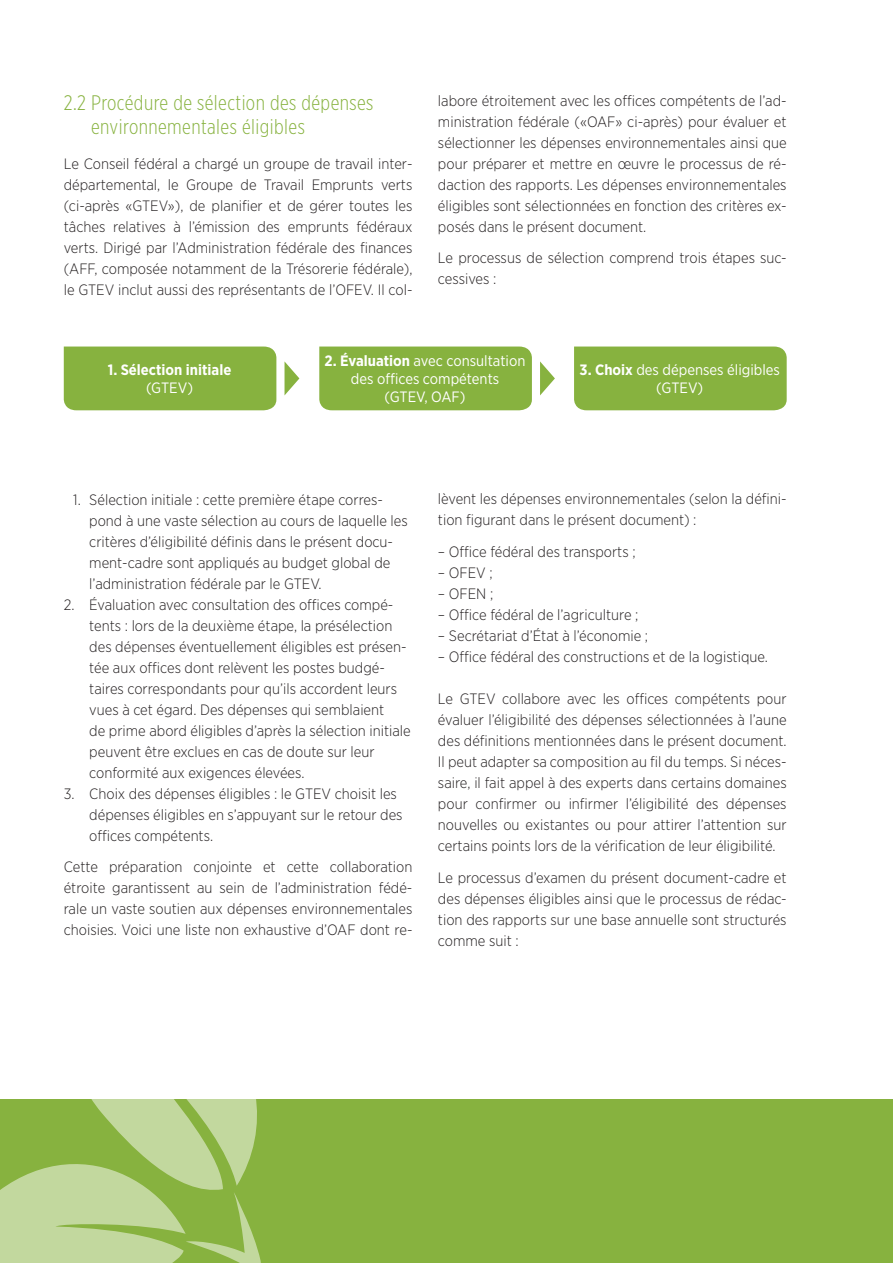
<style>
.page{position:relative;width:893px;height:1263px;background:#fff}
.page>*{position:absolute;margin:0;border:0;box-sizing:border-box;transform-origin:0 0}
.t1{font:300 21px/24px "Gotham X Narrow";letter-spacing:.02em;color:#87b23f}
.t2{font:300 15px/21px "Gotham Narrow";color:#231f20;text-align:justify}
.t3{font:15px/18px "Gotham Narrow";color:#fff;text-align:center}
.t4{font:700 15px "Gotham Narrow";color:#fff}
.s1{font-weight:700}
</style>
<div class="page">
<div style="left:0;top:1099px;width:893px;height:164px;background:#87b23f"></div>
<svg style="left:91px;top:1099px;width:166px;height:24px;fill:#c2d89e"></svg>
<svg style="left:0;top:1123px;width:261px;height:140px"></svg>
<div style="left:64px;top:347px;width:212px;height:63px;background:#87b23f"></div>
<div style="left:574px;top:347px;width:213px;height:63px;background:#87b23f"></div>
<div style="left:319px;top:347px;width:213px;height:63px;background:#87b23f"></div>
<svg style="left:285px;top:362px;width:14px;height:33px"></svg>
<svg style="left:540px;top:361px;width:15px;height:34px"></svg>
<h1 class="t1" style="left:91px;top:91px;width:284px;text-indent:-27px">2.2 Procédure de sélection des dépenses environnementales éligibles</h1>
<p class="t2" style="left:64px;top:153px;width:350px">Le Conseil fédéral a chargé un groupe de travail inter&shy;départemental, le Groupe de Travail Emprunts verts (ci-après «GTEV»), de planifier et de gérer toutes les tâches relatives à l’émission des emprunts fédéraux verts. Dirigé par l’Administration fédérale des finances (AFF, composée notamment de la Trésorerie fédérale), le GTEV inclut aussi des représentants de l’OFEV. Il col-</p>
<p class="t2" style="left:438px;top:89px;width:350px">labore étroitement avec les offices compétents de l’ad&shy;ministration fédérale («OAF» ci-après) pour évaluer et sélectionner les dépenses environnementales ainsi que pour préparer et mettre en œuvre le processus de ré&shy;daction des rapports. Les dépenses environnementales éligibles sont sélectionnées en fonction des critères ex&shy;posés dans le présent document.</p>
<p class="t2" style="left:438px;top:247px;width:350px">Le processus de sélection comprend trois étapes suc&shy;cessives :</p>
<p class="t4" style="left:108px;top:360px;width:125px">1. Sélection initiale</p>
<p class="t3" style="left:146px;top:379px;width:49px">(GTEV)</p>
<p class="t3" style="left:325px;top:352px;width:202px"><span class="s1">2. Évaluation</span> avec consultation des offices compétents<br>(GTEV, OAF)</p>
<p class="t3" style="left:580px;top:361px;width:202px"><span class="s1">3. Choix</span> des dépenses éligibles (GTEV)</p>
<p class="t2" style="left:89px;top:489px;width:320px;text-align:left;text-indent:-16px">1. Sélection initiale : cette première étape corres&shy;pond à une vaste sélection au cours de laquelle les critères d’éligibilité définis dans le présent docu&shy;ment-cadre sont appliqués au budget global de l’administration fédérale par le GTEV.</p>
<p class="t2" style="left:89px;top:594px;width:323px;text-align:left;text-indent:-26px">2. Évaluation avec consultation des offices compé&shy;tents : lors de la deuxième étape, la présélection des dépenses éventuellement éligibles est présen&shy;tée aux offices dont relèvent les postes budgé&shy;taires correspondants pour qu’ils accordent leurs vues à cet égard. Des dépenses qui semblaient<br>de prime abord éligibles d’après la sélection initiale peuvent être exclues en cas de doute sur leur conformité aux exigences élevées.</p>
<p class="t2" style="left:89px;top:783px;width:315px;text-align:left;text-indent:-26px">3. Choix des dépenses éligibles : le GTEV choisit les dépenses éligibles en s’appuyant sur le retour des offices compétents.</p>
<p class="t2" style="left:64px;top:856px;width:350px">Cette préparation conjointe et cette collaboration étroite garantissent au sein de l’administration fédé&shy;rale un vaste soutien aux dépenses environnementales choisies. Voici une liste non exhaustive d’OAF dont re-</p>
<p class="t2" style="left:438px;top:488px;width:350px">lèvent les dépenses environnementales (selon la défini&shy;tion figurant dans le présent document) :</p>
<p class="t2" style="left:438px;top:541px;width:199px">– Office fédéral des transports ;</p>
<p class="t2" style="left:438px;top:562px;width:56px">– OFEV ;</p>
<p class="t2" style="left:438px;top:583px;width:57px">– OFEN ;</p>
<p class="t2" style="left:438px;top:604px;width:202px">– Office fédéral de l’agriculture ;</p>
<p class="t2" style="left:438px;top:625px;width:212px">– Secrétariat d’État à l’économie ;</p>
<p class="t2" style="left:438px;top:646px;width:331px">– Office fédéral des constructions et de la logistique.</p>
<p class="t2" style="left:438px;top:688px;width:350px">Le GTEV collabore avec les offices compétents pour évaluer l’éligibilité des dépenses sélectionnées à l’aune des définitions mentionnées dans le présent document.<br>Il peut adapter sa composition au fil du temps. Si néces&shy;saire, il fait appel à des experts dans certains domaines pour confirmer ou infirmer l’éligibilité des dépenses nouvelles ou existantes ou pour attirer l’attention sur certains points lors de la vérification de leur éligibilité.</p>
<p class="t2" style="left:438px;top:867px;width:350px">Le processus d’examen du présent document-cadre et des dépenses éligibles ainsi que le processus de rédac&shy;tion des rapports sur une base annuelle sont structurés comme suit :</p>
</div>
